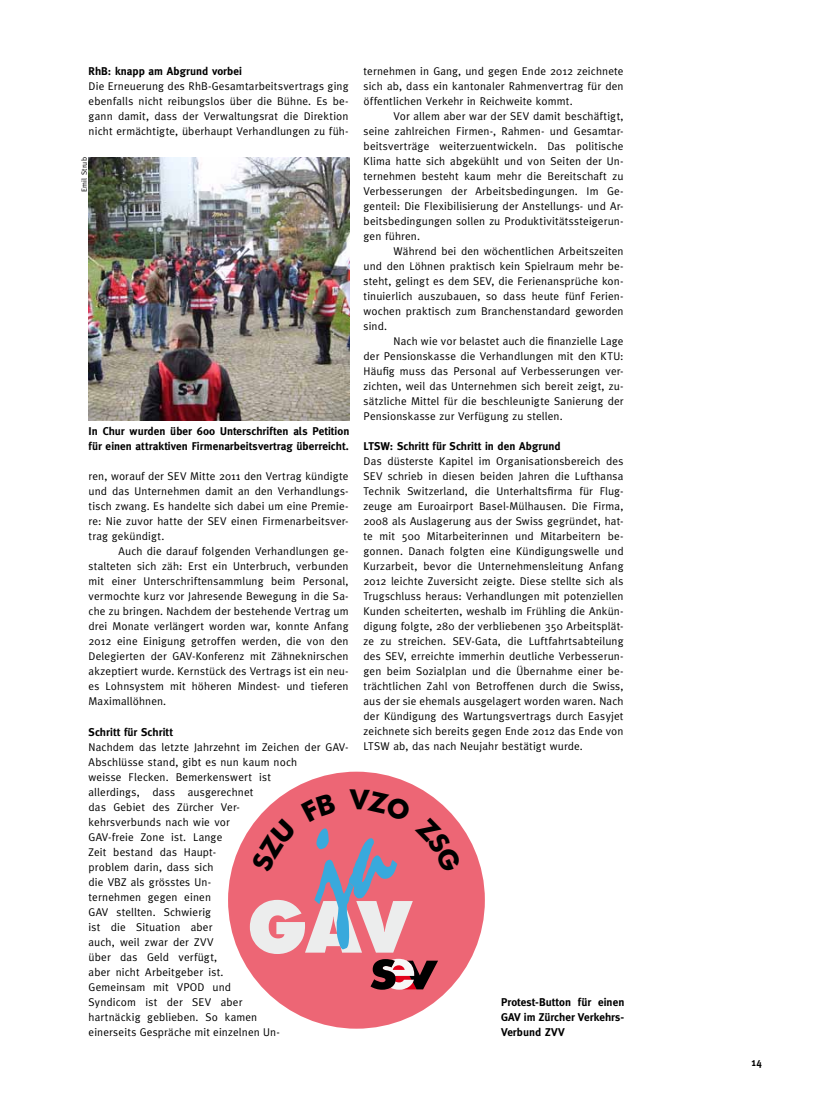
<style>
.page{position:relative;width:815px;height:1117px;background:#fff}
.page>*{position:absolute;margin:0;border:0;box-sizing:border-box;transform-origin:0 0}
.t1{font:900 72.12px "Futura BT";color:#eceded}
.t2{font:11.25px/15px "Meta";letter-spacing:.015em;color:#000;text-align:justify}
.t3{font:700 11.25px/15px "Meta";letter-spacing:.005em;color:#000}
.t4{font:700 11.25px "Meta Cond";color:#000}
.t5{font:7.5px "Meta";letter-spacing:.03em;color:#000}
</style>
<div class="page">
<svg style="left:228px;top:771px;width:257px;height:257px"></svg>
<svg style="left:371px;top:958px;width:67px;height:31px"></svg>
<img style="left:89px;top:157px;width:260px;height:263px">
<div style="left:251px;top:789px;width:211px;height:161px;background:#ed6675"></div>
<p class="t3" style="left:89px;top:64px;width:155px">RhB: knapp am Abgrund vorbei</p>
<p class="t2" style="left:89px;top:78px;width:261px">Die Erneuerung des RhB-Gesamtarbeitsvertrags ging ebenfalls nicht reibungslos über die Bühne. Es be&shy;gann damit, dass der Verwaltungsrat die Direktion nicht ermächtigte, überhaupt Verhandlungen zu füh-</p>
<p class="t2" style="left:364px;top:63px;width:261px">ternehmen in Gang, und gegen Ende 2012 zeichnete sich ab, dass ein kantonaler Rahmenvertrag für den öffentlichen Verkehr in Reichweite kommt.</p>
<p class="t2" style="left:364px;top:108px;width:262px;text-indent:30px">Vor allem aber war der SEV damit beschäftigt, seine zahlreichen Firmen-, Rahmen- und Gesamtar&shy;beitsverträge weiterzuentwickeln. Das politische Klima hatte sich abgekühlt und von Seiten der Un&shy;ternehmen besteht kaum mehr die Bereitschaft zu Verbesserungen der Arbeitsbedingungen. Im Ge&shy;genteil: Die Flexibilisierung der Anstellungs- und Ar&shy;beitsbedingungen sollen zu Produktivitätssteigerun&shy;gen führen.</p>
<p class="t2" style="left:364px;top:243px;width:262px;text-indent:30px">Während bei den wöchentlichen Arbeitszeiten und den Löhnen praktisch kein Spielraum mehr be&shy;steht, gelingt es dem SEV, die Ferienansprüche kon&shy;tinuierlich auszubauen, so dass heute fünf Ferien&shy;wochen praktisch zum Branchenstandard geworden sind.</p>
<p class="t2" style="left:364px;top:333px;width:262px;text-indent:30px">Nach wie vor belastet auch die finanzielle Lage der Pensionskasse die Verhandlungen mit den KTU:<br>Häufig muss das Personal auf Verbesserungen ver&shy;zichten, weil das Unternehmen sich bereit zeigt, zu&shy;sätzliche Mittel für die beschleunigte Sanierung der Pensionskasse zur Verfügung zu stellen.</p>
<p class="t3" style="left:364px;top:438px;width:199px">LTSW: Schritt für Schritt in den Abgrund</p>
<p class="t2" style="left:364px;top:453px;width:262px">Das düsterste Kapitel im Organisationsbereich des SEV schrieb in diesen beiden Jahren die Lufthansa Technik Switzerland, die Unterhaltsfirma für Flug&shy;zeuge am Euroairport Basel-Mülhausen. Die Firma, 2008 als Auslagerung aus der Swiss gegründet, hat&shy;te mit 500 Mitarbeiterinnen und Mitarbeitern be&shy;gonnen. Danach folgten eine Kündigungswelle und Kurzarbeit, bevor die Unternehmensleitung Anfang 2012 leichte Zuversicht zeigte. Diese stellte sich als Trugschluss heraus: Verhandlungen mit potenziellen Kunden scheiterten, weshalb im Frühling die Ankün&shy;digung folgte, 280 der verbliebenen 350 Arbeitsplät&shy;ze zu streichen. SEV-Gata, die Luftfahrtsabteilung des SEV, erreichte immerhin deutliche Verbesserun&shy;gen beim Sozialplan und die Übernahme einer be&shy;trächtlichen Zahl von Betroffenen durch die Swiss, aus der sie ehemals ausgelagert worden waren. Nach der Kündigung des Wartungsvertrags durch Easyjet zeichnete sich bereits gegen Ende 2012 das Ende von LTSW ab, das nach Neujahr bestätigt wurde.</p>
<p class="t5" style="left:80px;top:192px;width:36px;rotate:-90deg">Emil Strub</p>
<p class="t3" style="left:89px;top:424px;width:262px">In Chur wurden über 600 Unterschriften als Petition für einen attraktiven Firmenarbeitsvertrag überreicht.</p>
<p class="t2" style="left:89px;top:468px;width:261px">ren, worauf der SEV Mitte 2011 den Vertrag kündigte und das Unternehmen damit an den Verhandlungs&shy;tisch zwang. Es handelte sich dabei um eine Premie&shy;re: Nie zuvor hatte der SEV einen Firmenarbeitsver&shy;trag gekündigt.</p>
<p class="t2" style="left:89px;top:543px;width:262px;text-indent:30px">Auch die darauf folgenden Verhandlungen ge&shy;stalteten sich zäh: Erst ein Unterbruch, verbunden mit einer Unterschriftensammlung beim Personal, vermochte kurz vor Jahresende Bewegung in die Sa&shy;che zu bringen. Nachdem der bestehende Vertrag um drei Monate verlängert worden war, konnte Anfang 2012 eine Einigung getroffen werden, die von den Delegierten der GAV-Konferenz mit Zähneknirschen akzeptiert wurde. Kernstück des Vertrags ist ein neu&shy;es Lohnsystem mit höheren Mindest- und tieferen Maximallöhnen.</p>
<p class="t3" style="left:89px;top:723px;width:86px">Schritt für Schritt</p>
<p class="t2" style="left:89px;top:738px;width:261px;text-align:left">Nachdem das letzte Jahrzehnt im Zeichen der GAV-<br>Abschlüsse stand, gibt es nun kaum noch<br>weisse Flecken. Bemerkenswert ist<br>allerdings, dass ausgerechnet<br>das Gebiet des Zürcher Ver-<br>kehrsverbunds nach wie vor<br>GAV-freie Zone ist. Lange<br>Zeit bestand das Haupt-<br>problem darin, dass sich<br>die VBZ als grösstes Un-<br>ternehmen gegen einen<br>GAV stellten. Schwierig<br>ist die Situation aber<br>auch, weil zwar der ZVV<br>über das Geld verfügt,<br>aber nicht Arbeitgeber ist.<br>Gemeinsam mit VPOD und<br>Syndicom ist der SEV aber<br>hartnäckig geblieben. So kamen<br>einerseits Gespräche mit einzelnen Un-</p>
<h1 class="t1" style="left:247px;top:882px;width:165px">GAV</h1>
<p class="t3" style="left:501px;top:994px;width:125px;text-align:justify">Protest-Button für einen GAV im Zürcher Verkehrs-Verbund ZVV</p>
<p class="t4" style="left:752px;top:1054px;width:12px">14</p>
</div>
